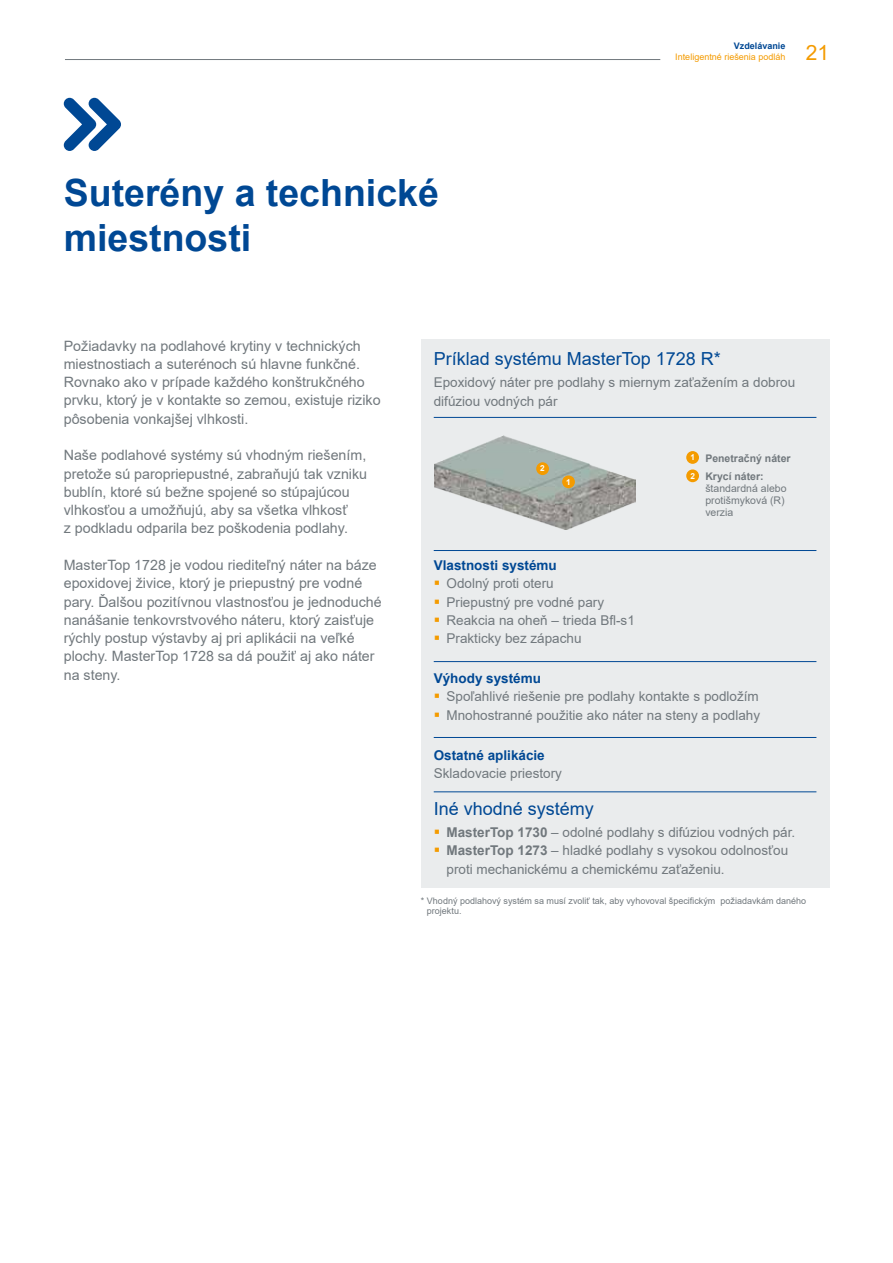
<style>
.page{position:relative;width:893px;height:1263px;background:#fff}
.page>*{position:absolute;margin:0;border:0;box-sizing:border-box;transform-origin:0 0}
.t1{font:700 37.5px/45px "Arial";color:#004894}
.t2{font:21px "Arial";color:#f49b00}
.t3{font:18px "Arial";color:#004894}
.t4{font:14.25px/18.3px "Arial";color:#71787d}
.t5{font:13.5px/18.3px "Arial";color:#71787d}
.t6{font:700 13.5px "Arial";color:#004894}
.t7{font:10.5px/12px "Arial";color:#71787d}
.t8{font:700 10.5px/18.3px "Arial";color:#71787d}
.t9{font:9px/10.5px "Arial";color:#71787d}
.t10{font:9px "Arial";color:#f49b00}
.t11{font:700 9px "Arial";color:#004894}
.t12{font:700 8.25px "Arial";color:#fff}
.s1{color:#f49b00}
.s2{font-weight:700}
</style>
<div class="page">
<hr style="left:65px;top:59px;width:595px;height:1px;background:#71787d">
<svg style="left:64px;top:98px;width:57px;height:53px"></svg>
<div style="left:421px;top:339px;width:408px;height:549px;background:#eaeced"></div>
<hr style="left:434px;top:417px;width:382px;height:1px;background:#004894">
<hr style="left:434px;top:550px;width:382px;height:1px;background:#004894">
<hr style="left:434px;top:661px;width:382px;height:1px;background:#004894">
<hr style="left:434px;top:737px;width:382px;height:1px;background:#004894">
<hr style="left:434px;top:791px;width:382px;height:1px;background:#004894">
<div style="left:686px;top:451px;width:13px;height:13px;background:#f49b00;border-radius:50%"></div>
<div style="left:686px;top:469px;width:13px;height:13px;background:#f49b00;border-radius:50%"></div>
<img style="left:435px;top:435px;width:201px;height:95px">
<div style="left:562px;top:475px;width:13px;height:13px;background:#f49b00;border-radius:50%"></div>
<div style="left:536px;top:462px;width:13px;height:13px;background:#f49b00;border-radius:50%"></div>
<h1 class="t1" style="left:64px;top:171px;width:377px">Suterény a technické miestnosti</h1>
<p class="t11" style="left:734px;top:40px;width:53px">Vzdelávanie</p>
<p class="t10" style="left:675px;top:50px;width:112px">Inteligentné riešenia podláh</p>
<h2 class="t2" style="left:806px;top:38px;width:25px">21</h2>
<p class="t4" style="left:64px;top:336px;width:318px">Požiadavky na podlahové krytiny v technických miestnostiach a suterénoch sú hlavne funkčné.<br>Rovnako ako v prípade každého konštrukčného prvku, ktorý je v kontakte so zemou, existuje riziko pôsobenia vonkajšej vlhkosti.</p>
<p class="t4" style="left:64px;top:446px;width:305px">Naše podlahové systémy sú vhodným riešením, pretože sú paropriepustné, zabraňujú tak vzniku bublín, ktoré sú bežne spojené so stúpajúcou vlhkosťou a umožňujú, aby sa všetka vlhkosť<br>z podkladu odparila bez poškodenia podlahy.</p>
<p class="t4" style="left:64px;top:556px;width:319px">MasterTop 1728 je vodou riediteľný náter na báze epoxidovej živice, ktorý je priepustný pre vodné pary. Ďalšou pozitívnou vlastnosťou je jednoduché nanášanie tenkovrstvového náteru, ktorý zaisťuje rýchly postup výstavby aj pri aplikácii na veľké plochy. MasterTop 1728 sa dá použiť aj ako náter na steny.</p>
<p class="t3" style="left:434px;top:346px;width:289px">Príklad systému MasterTop 1728 R*</p>
<p class="t5" style="left:434px;top:373px;width:363px">Epoxidový náter pre podlahy s miernym zaťažením a dobrou difúziou vodných pár</p>
<p class="t12" style="left:540px;top:463px;width:6px">2</p>
<p class="t12" style="left:566px;top:476px;width:6px">1</p>
<p class="t12" style="left:690px;top:451px;width:6px">1</p>
<p class="t12" style="left:690px;top:470px;width:6px">2</p>
<p class="t8" style="left:705px;top:449px;width:87px">Penetračný náter<br>Krycí náter:</p>
<p class="t7" style="left:705px;top:482px;width:83px">štandardná alebo protišmyková (R) verzia</p>
<p class="t6" style="left:434px;top:556px;width:125px">Vlastnosti systému</p>
<p class="t5" style="left:434px;top:574px;width:122px"><span class="s1">▪</span> Odolný proti oteru</p>
<p class="t5" style="left:434px;top:593px;width:172px"><span class="s1">▪</span> Priepustný pre vodné pary</p>
<p class="t5" style="left:434px;top:611px;width:203px"><span class="s1">▪</span> Reakcia na oheň – trieda Bfl-s1</p>
<p class="t5" style="left:434px;top:629px;width:149px"><span class="s1">▪</span> Prakticky bez zápachu</p>
<p class="t6" style="left:434px;top:669px;width:109px">Výhody systému</p>
<p class="t5" style="left:434px;top:687px;width:327px"><span class="s1">▪</span> Spoľahlivé riešenie pre podlahy kontakte s podložím</p>
<p class="t5" style="left:434px;top:706px;width:328px"><span class="s1">▪</span> Mnohostranné použitie ako náter na steny a podlahy</p>
<p class="t6" style="left:434px;top:745px;width:113px">Ostatné aplikácie</p>
<p class="t5" style="left:434px;top:764px;width:130px">Skladovacie priestory</p>
<p class="t3" style="left:434px;top:796px;width:162px">Iné vhodné systémy</p>
<p class="t5" style="left:434px;top:823px;width:363px"><span class="s1">▪</span> <span class="s2">MasterTop 1730</span> – odolné podlahy s difúziou vodných pár.</p>
<p class="t5" style="left:446px;top:841px;width:343px;text-indent:-13px"><span class="s1">▪</span> <span class="s2">MasterTop 1273</span> – hladké podlahy s vysokou odolnosťou proti mechanickému a chemickému zaťaženiu.</p>
<p class="t9" style="left:427px;top:895px;width:381px;text-indent:-6px">* Vhodný podlahový systém sa musí zvoliť tak, aby vyhovoval špecifickým požiadavkám daného projektu.</p>
</div>
